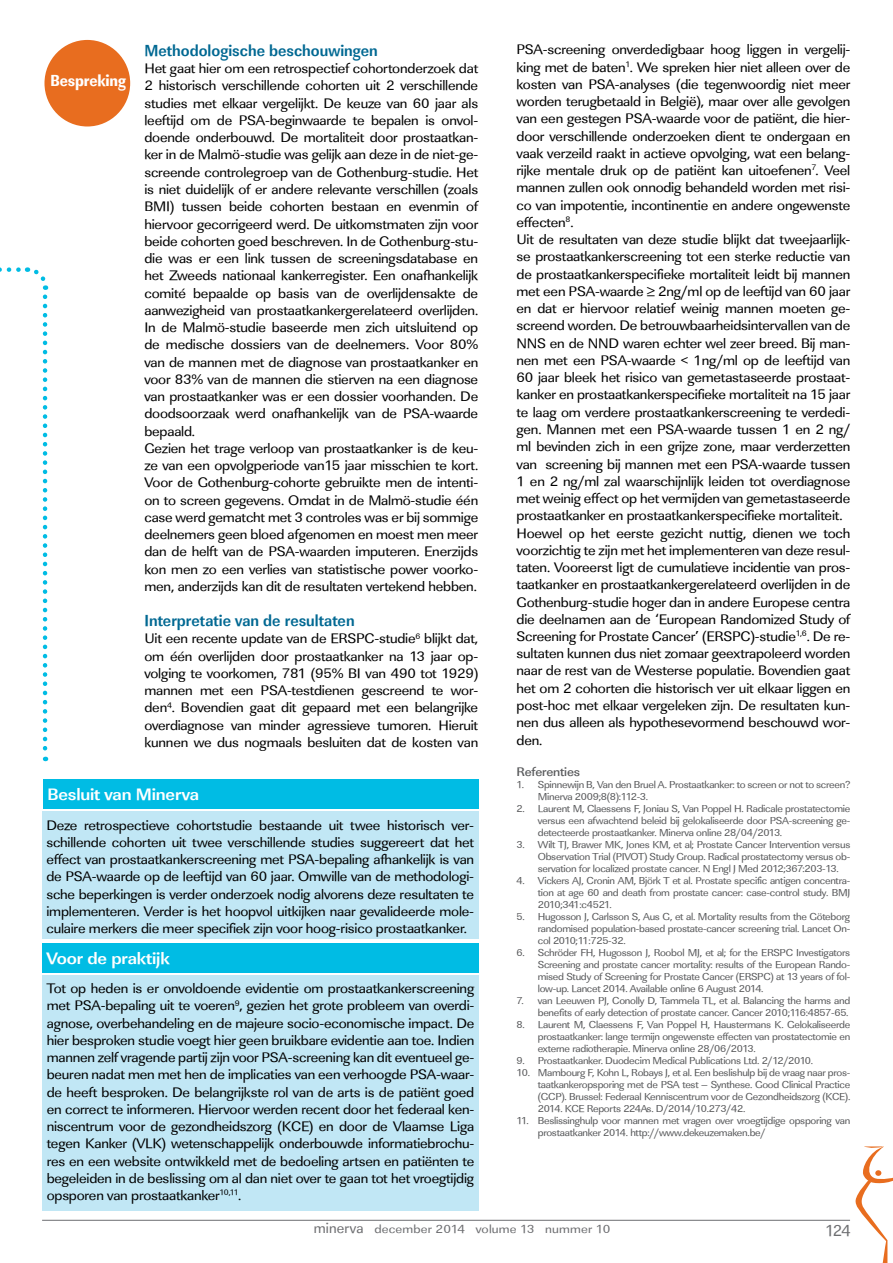
<style>
.page{position:relative;width:893px;height:1263px;background:#fff}
.page>*{position:absolute;margin:0;border:0;box-sizing:border-box;transform-origin:0 0}
.t1{font:700 17.1px "Linear Std";letter-spacing:-.01em;color:#fff;scale:1.05 1}
.t2{font:700 16.5px "Linear Std Cd";color:#006892}
.t3{font:16.5px "Linear Std Nr Xbold";letter-spacing:-.01em;color:#fff}
.t4{font:16.5px "Linear Std";color:#6d6e71}
.t5{font:14.25px/17.2px "Linear Std";letter-spacing:-.015em;color:#000;text-align:justify;scale:1.05 1}
.t6{font:500 12.9px "Linear Std";letter-spacing:-.015em;color:#58595b;scale:1.05 1}
.t7{font:12.15px "Linear Std";letter-spacing:.01em;color:#6d6e71;scale:1.11 1}
.t8{font:10.35px/12px "Linear Std";letter-spacing:-.025em;color:#58595b;text-align:justify;scale:1.05 1}
.s1{font-size:15px}
</style>
<div class="page">
<hr style="left:42px;top:1220px;width:808px;height:1px;background:#6d6e71">
<svg style="left:855px;top:1146px;width:38px;height:117px"></svg>
<div style="left:44px;top:40px;width:86px;height:86px;background:#e86d1f;border-radius:50%"></div>
<div style="left:43px;top:779px;width:435px;height:30px;background:#00bce4"></div>
<div style="left:42px;top:811px;width:436px;height:128px;background:#c1e7f5"></div>
<div style="left:43px;top:975px;width:436px;height:236px;background:#c1e7f5"></div>
<div style="left:42px;top:943px;width:436px;height:30px;background:#00bce4"></div>
<svg style="left:0;top:267px;width:49px;height:23px"></svg>
<svg style="left:43px;top:297px;width:4px;height:464px"></svg>
<p class="t3" style="left:51px;top:70px;width:77px">Bespreking</p>
<p class="t2" style="left:144px;top:40px;width:235px">Methodologische beschouwingen</p>
<p class="t5" style="left:144px;top:60px;width:319px;text-align:left">Het gaat hier om een retrospectief cohortonderzoek dat 2 historisch verschillende cohorten uit 2 verschillende studies met elkaar vergelijkt. De keuze van 60 jaar als leeftijd om de PSA-beginwaarde te bepalen is onvol&shy;doende onderbouwd. De mortaliteit door prostaatkan&shy;ker in de Malmö-studie was gelijk aan deze in de niet-ge&shy;screende controlegroep van de Gothenburg-studie. Het is niet duidelijk of er andere relevante verschillen (zoals BMI) tussen beide cohorten bestaan en evenmin of hiervoor gecorrigeerd werd. De uitkomstmaten zijn voor beide cohorten goed beschreven. In de Gothenburg-stu&shy;die was er een link tussen de screeningsdatabase en het Zweeds nationaal kankerregister. Een onafhankelijk comité bepaalde op basis van de overlijdensakte de aanwezigheid van prostaatkankergerelateerd overlijden.<br>In de Malmö-studie baseerde men zich uitsluitend op de medische dossiers van de deelnemers. Voor 80% van de mannen met de diagnose van prostaatkanker en voor 83% van de mannen die stierven na een diagnose van prostaatkanker was er een dossier voorhanden. De doodsoorzaak werd onafhankelijk van de PSA-waarde bepaald.<br>Gezien het trage verloop van prostaatkanker is de keu&shy;ze van een opvolgperiode van15 jaar misschien te kort.<br>Voor de Gothenburg-cohorte gebruikte men de intenti&shy;on to screen gegevens. Omdat in de Malmö-studie één case werd gematcht met 3 controles was er bij sommige deelnemers geen bloed afgenomen en moest men meer dan de helft van de PSA-waarden imputeren. Enerzijds kon men zo een verlies van statistische power voorko&shy;men, anderzijds kan dit de resultaten vertekend hebben.</p>
<p class="t2" style="left:144px;top:611px;width:212px">Interpretatie van de resultaten</p>
<p class="t5" style="left:144px;top:630px;width:319px">Uit een recente update van de ERSPC-studie<sup>6</sup> blijkt dat, om één overlijden door prostaatkanker na 13 jaar op&shy;volging te voorkomen, 781 (95% BI van 490 tot 1929) mannen met een PSA-testdienen gescreend te wor&shy;den<sup>4</sup>. Bovendien gaat dit gepaard met een belangrijke overdiagnose van minder agressieve tumoren. Hieruit kunnen we dus nogmaals besluiten dat de kosten van</p>
<p class="t1" style="left:47px;top:784px;width:146px">Besluit van Minerva</p>
<p class="t5" style="left:46px;top:816px;width:409px">Deze retrospectieve cohortstudie bestaande uit twee historisch ver&shy;schillende cohorten uit twee verschillende studies suggereert dat het effect van prostaatkankerscreening met PSA-bepaling afhankelijk is van de PSA-waarde op de leeftijd van 60 jaar. Omwille van de methodologi&shy;sche beperkingen is verder onderzoek nodig alvorens deze resultaten te implementeren. Verder is het hoopvol uitkijken naar gevalideerde mole&shy;culaire merkers die meer specifiek zijn voor hoog-risico prostaatkanker.</p>
<p class="t1" style="left:46px;top:948px;width:119px">Voor de praktijk</p>
<p class="t5" style="left:47px;top:980px;width:409px">Tot op heden is er onvoldoende evidentie om prostaatkankerscreening met PSA-bepaling uit te voeren<sup>9</sup>, gezien het grote probleem van overdi&shy;agnose, overbehandeling en de majeure socio-economische impact. De hier besproken studie voegt hier geen bruikbare evidentie aan toe. Indien mannen zelf vragende partij zijn voor PSA-screening kan dit eventueel ge&shy;beuren nadat men met hen de implicaties van een verhoogde PSA-waar&shy;de heeft besproken. De belangrijkste rol van de arts is de patiënt goed en correct te informeren. Hiervoor werden recent door het federaal ken&shy;niscentrum voor de gezondheidszorg (KCE) en door de Vlaamse Liga tegen Kanker (VLK) wetenschappelijk onderbouwde informatiebrochu&shy;res en een website ontwikkeld met de bedoeling artsen en patiënten te begeleiden in de beslissing om al dan niet over te gaan tot het vroegtijdig opsporen van prostaatkanker<sup>10,11</sup>.</p>
<p class="t5" style="left:516px;top:41px;width:319px;text-align:left">PSA-screening onverdedigbaar hoog liggen in vergelij&shy;king met de baten<sup>1</sup>. We spreken hier niet alleen over de kosten van PSA-analyses (die tegenwoordig niet meer worden terugbetaald in België), maar over alle gevolgen van een gestegen PSA-waarde voor de patiënt, die hier&shy;door verschillende onderzoeken dient te ondergaan en vaak verzeild raakt in actieve opvolging, wat een belang&shy;rijke mentale druk op de patiënt kan uitoefenen<sup>7</sup>. Veel mannen zullen ook onnodig behandeld worden met risi&shy;co van impotentie, incontinentie en andere ongewenste effecten<sup>8</sup>.<br>Uit de resultaten van deze studie blijkt dat tweejaarlijk&shy;se prostaatkankerscreening tot een sterke reductie van de prostaatkankerspecifieke mortaliteit leidt bij mannen met een PSA-waarde ≥ 2ng/ml op de leeftijd van 60 jaar en dat er hiervoor relatief weinig mannen moeten ge&shy;screend worden. De betrouwbaarheidsintervallen van de NNS en de NND waren echter wel zeer breed. Bij man&shy;nen met een PSA-waarde &lt; 1ng/ml op de leeftijd van 60 jaar bleek het risico van gemetastaseerde prostaat&shy;kanker en prostaatkankerspecifieke mortaliteit na 15 jaar te laag om verdere prostaatkankerscreening te verdedi&shy;gen. Mannen met een PSA-waarde tussen 1 en 2 ng/ ml bevinden zich in een grijze zone, maar verderzetten van screening bij mannen met een PSA-waarde tussen 1 en 2 ng/ml zal waarschijnlijk leiden tot overdiagnose met weinig effect op het vermijden van gemetastaseerde prostaatkanker en prostaatkankerspecifieke mortaliteit.<br>Hoewel op het eerste gezicht nuttig, dienen we toch voorzichtig te zijn met het implementeren van deze resul&shy;taten. Vooreerst ligt de cumulatieve incidentie van pros&shy;taatkanker en prostaatkankergerelateerd overlijden in de Gothenburg-studie hoger dan in andere Europese centra die deelnamen aan de ‘European Randomized Study of Screening for Prostate Cancer’ (ERSPC)-studie<sup>1,6</sup>. De re&shy;sultaten kunnen dus niet zomaar geextrapoleerd worden naar de rest van de Westerse populatie. Bovendien gaat het om 2 cohorten die historisch ver uit elkaar liggen en post-hoc met elkaar vergeleken zijn. De resultaten kun&shy;nen dus alleen als hypothesevormend beschouwd wor&shy;den.</p>
<p class="t6" style="left:516px;top:763px;width:62px">Referenties</p>
<p class="t8" style="left:538px;top:778px;width:299px;text-indent:-21px">1. Spinnewijn B, Van den Bruel A. Prostaatkanker: to screen or not to screen?<br>Minerva 2009;8(8):112-3.</p>
<p class="t8" style="left:538px;top:802px;width:299px;text-indent:-21px">2. Laurent M, Claessens F, Joniau S, Van Poppel H. Radicale prostatectomie versus een afwachtend beleid bij gelokaliseerde door PSA-screening ge&shy;detecteerde prostaatkanker. Minerva online 28/04/2013.</p>
<p class="t8" style="left:538px;top:838px;width:299px;text-indent:-21px">3. Wilt TJ, Brawer MK, Jones KM, et al; Prostate Cancer Intervention versus Observation Trial (PIVOT) Study Group. Radical prostatectomy versus ob&shy;servation for localized prostate cancer. N Engl J Med 2012;367:203-13.</p>
<p class="t8" style="left:538px;top:874px;width:299px;text-indent:-21px">4. Vickers AJ, Cronin AM, Björk T et al. Prostate specific antigen concentra&shy;tion at age 60 and death from prostate cancer: case-control study. BMJ 2010;341:c4521.</p>
<p class="t8" style="left:538px;top:910px;width:299px;text-indent:-21px">5. Hugosson J, Carlsson S, Aus G, et al. Mortality results from the Göteborg randomised population-based prostate-cancer screening trial. Lancet On&shy;col 2010;11:725-32.</p>
<p class="t8" style="left:538px;top:946px;width:299px;text-indent:-21px">6. Schröder FH, Hugosson J, Roobol MJ, et al; for the ERSPC Investigators Screening and prostate cancer mortality: results of the European Rando&shy;mised Study of Screening for Prostate Cancer (ERSPC) at 13 years of fol&shy;low-up. Lancet 2014. Available online 6 August 2014.</p>
<p class="t8" style="left:516px;top:994px;width:319px;text-align:right">7. van Leeuwen PJ, Conolly D, Tammela TL, et al. Balancing the harms and benefits of early detection of prostate cancer. Cancer 2010;116:4857-65.</p>
<p class="t8" style="left:538px;top:1018px;width:299px;text-indent:-21px">8. Laurent M, Claessens F, Van Poppel H, Haustermans K. Gelokaliseerde prostaatkanker: lange termijn ongewenste effecten van prostatectomie en externe radiotherapie. Minerva online 28/06/2013.</p>
<p class="t8" style="left:516px;top:1054px;width:284px">9. Prostaatkanker. Duodecim Medical Publications Ltd. 2/12/2010.</p>
<p class="t8" style="left:538px;top:1066px;width:299px;text-indent:-21px">10. Mambourg F, Kohn L, Robays J, et al. Een beslishulp bij de vraag naar pros&shy;taatkankeropsporing met de PSA test – Synthese. Good Clinical Practice (GCP). Brussel: Federaal Kenniscentrum voor de Gezondheidszorg (KCE).<br>2014. KCE Reports 224As. D/2014/10.273/42.</p>
<p class="t8" style="left:538px;top:1114px;width:299px;text-indent:-21px">11. Beslissinghulp voor mannen met vragen over vroegtijdige opsporing van prostaatkanker 2014. http://www.dekeuzemaken.be/</p>
<p class="t7" style="left:314px;top:1222px;width:269px"><span class="s1">minerva</span> december 2014 volume 13 nummer 10</p>
<p class="t4" style="left:825px;top:1221px;width:27px">124</p>
</div>
